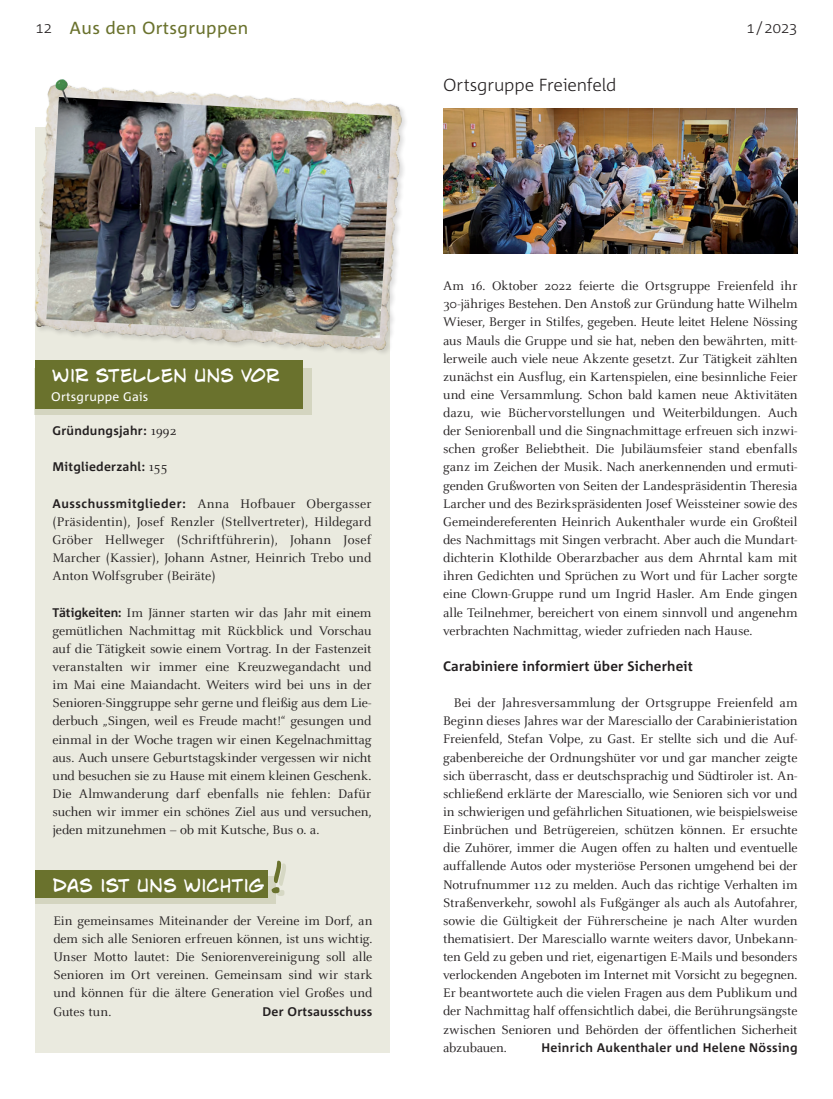
<style>
.page{position:relative;width:833px;height:1099px;background:#fff}
.page>*{position:absolute;margin:0;border:0;box-sizing:border-box;transform-origin:0 0}
.t1{font:19.12px "Lint Mc Cree Intl BB";letter-spacing:.005em;color:#fff}
.t2{font:300 17.5px "Corpid";letter-spacing:-.01em;color:#231f20}
.t3{font:17.5px "Corpid";letter-spacing:.02em;color:#6a722d}
.t4{font:300 15px "Corpid";color:#231f20}
.t5{font:13.75px/18.1px "Celeste OT";letter-spacing:-.01em;color:#231f20;text-align:justify}
.t6{font:700 13.75px "Corpid";letter-spacing:.01em;color:#231f20}
.t7{font:700 12.5px "Corpid";letter-spacing:.02em;color:#231f20}
.t8{font:12.5px "Corpid";letter-spacing:.02em;color:#fff}
.s1{font-weight:300;font-size:15px;color:#231f20}
.s2{font-family:"Celeste OT";font-weight:400;font-size:13.75px}
.s3{font-family:"Corpid";font-weight:700;font-size:12.5px}
</style>
<div class="page">
<div style="left:36px;top:127px;width:354px;height:925px;background:#eaeadf"></div>
<div style="left:36px;top:875px;width:240px;height:28px;background:#d4d5c0"></div>
<div style="left:36px;top:870px;width:232px;height:28px;background:#6a722d"></div>
<svg style="left:272px;top:860px;width:14px;height:36px"></svg>
<div style="left:35px;top:368px;width:277px;height:47px;background:#d4d5c0"></div>
<div style="left:35px;top:360px;width:267px;height:49px;background:#6a722d"></div>
<img style="left:35px;top:87px;width:371px;height:268px">
<img style="left:46px;top:97px;width:346px;height:241px">
<img style="left:50px;top:79px;width:24px;height:29px">
<img style="left:443px;top:108px;width:354px;height:146px">
<p class="t3" style="left:35px;top:18px;width:214px"><span class="s1">12</span> Aus den Ortsgruppen</p>
<p class="t4" style="left:746px;top:19px;width:52px">1/2023</p>
<p class="t2" style="left:443px;top:75px;width:175px">Ortsgruppe Freienfeld</p>
<h1 class="t1" style="left:52px;top:363px;width:228px">WIR STELLEN UNS VOR</h1>
<p class="t8" style="left:51px;top:389px;width:99px">Ortsgruppe Gais</p>
<p class="t7" style="left:52px;top:424px;width:126px">Gründungsjahr: <span class="s2">1992</span></p>
<p class="t7" style="left:52px;top:460px;width:117px">Mitgliederzahl: <span class="s2">155</span></p>
<p class="t5" style="left:52px;top:494px;width:320px"><span class="s3">Ausschussmitglieder:</span> Anna Hofbauer Obergasser (Präsidentin), Josef Renzler (Stellvertreter), Hildegard Gröber Hellweger (Schriftführerin), Johann Josef Marcher (Kassier), Johann Astner, Heinrich Trebo und Anton Wolfsgruber (Beiräte)</p>
<p class="t5" style="left:52px;top:603px;width:320px"><span class="s3">Tätigkeiten:</span> Im Jänner starten wir das Jahr mit einem gemütlichen Nachmittag mit Rückblick und Vorschau auf die Tätigkeit sowie einem Vortrag. In der Fastenzeit veranstalten wir immer eine Kreuzwegandacht und im Mai eine Maiandacht. Weiters wird bei uns in der Senioren-Singgruppe sehr gerne und fleißig aus dem Lie&shy;derbuch „Singen, weil es Freude macht!“ gesungen und einmal in der Woche tragen wir einen Kegelnachmittag aus. Auch unsere Geburtstagskinder vergessen wir nicht und besuchen sie zu Hause mit einem kleinen Geschenk.<br>Die Almwanderung darf ebenfalls nie fehlen: Dafür suchen wir immer ein schönes Ziel aus und versuchen, jeden mitzunehmen – ob mit Kutsche, Bus o. a.</p>
<h1 class="t1" style="left:53px;top:873px;width:213px">DAS IST UNS WICHTIG</h1>
<p class="t5" style="left:53px;top:911px;width:320px">Ein gemeinsames Miteinander der Vereine im Dorf, an dem sich alle Senioren erfreuen können, ist uns wichtig.<br>Unser Motto lautet: Die Seniorenvereinigung soll alle Senioren im Ort vereinen. Gemeinsam sind wir stark und können für die ältere Generation viel Großes und Gutes tun.</p>
<p class="t7" style="left:262px;top:1004px;width:111px">Der Ortsausschuss</p>
<p class="t5" style="left:443px;top:277px;width:356px">Am 16. Oktober 2022 feierte die Ortsgruppe Freienfeld ihr 30-jähriges Bestehen. Den Anstoß zur Gründung hatte Wilhelm Wieser, Berger in Stilfes, gegeben. Heute leitet Helene Nössing aus Mauls die Gruppe und sie hat, neben den bewährten, mitt&shy;lerweile auch viele neue Akzente gesetzt. Zur Tätigkeit zählten zunächst ein Ausflug, ein Kartenspielen, eine besinnliche Feier und eine Versammlung. Schon bald kamen neue Aktivitäten dazu, wie Büchervorstellungen und Weiterbildungen. Auch der Seniorenball und die Singnachmittage erfreuen sich inzwi&shy;schen großer Beliebtheit. Die Jubiläumsfeier stand ebenfalls ganz im Zeichen der Musik. Nach anerkennenden und ermuti&shy;genden Grußworten von Seiten der Landespräsidentin Theresia Larcher und des Bezirkspräsidenten Josef Weissteiner sowie des Gemeindereferenten Heinrich Aukenthaler wurde ein Großteil des Nachmittags mit Singen verbracht. Aber auch die Mundart&shy;dichterin Klothilde Oberarzbacher aus dem Ahrntal kam mit ihren Gedichten und Sprüchen zu Wort und für Lacher sorgte eine Clown-Gruppe rund um Ingrid Hasler. Am Ende gingen alle Teilnehmer, bereichert von einem sinnvoll und angenehm verbrachten Nachmittag, wieder zufrieden nach Hause.</p>
<p class="t6" style="left:443px;top:658px;width:251px">Carabiniere informiert über Sicherheit</p>
<p class="t5" style="left:443px;top:694px;width:356px;text-indent:11px">Bei der Jahresversammlung der Ortsgruppe Freienfeld am Beginn dieses Jahres war der Maresciallo der Carabinieristation Freienfeld, Stefan Volpe, zu Gast. Er stellte sich und die Auf&shy;gabenbereiche der Ordnungshüter vor und gar mancher zeigte sich überrascht, dass er deutschsprachig und Südtiroler ist. An&shy;schließend erklärte der Maresciallo, wie Senioren sich vor und in schwierigen und gefährlichen Situationen, wie beispielsweise Einbrüchen und Betrügereien, schützen können. Er ersuchte die Zuhörer, immer die Augen offen zu halten und eventuelle auffallende Autos oder mysteriöse Personen umgehend bei der Notrufnummer 112 zu melden. Auch das richtige Verhalten im Straßenverkehr, sowohl als Fußgänger als auch als Autofahrer, sowie die Gültigkeit der Führerscheine je nach Alter wurden thematisiert. Der Maresciallo warnte weiters davor, Unbekann&shy;ten Geld zu geben und riet, eigenartigen E-Mails und besonders verlockenden Angeboten im Internet mit Vorsicht zu begegnen.<br>Er beantwortete auch die vielen Fragen aus dem Publikum und der Nachmittag half offensichtlich dabei, die Berührungsängste zwischen Senioren und Behörden der öffentlichen Sicherheit abzubauen.</p>
<p class="t7" style="left:541px;top:1040px;width:257px">Heinrich Aukenthaler und Helene Nössing</p>
</div>
